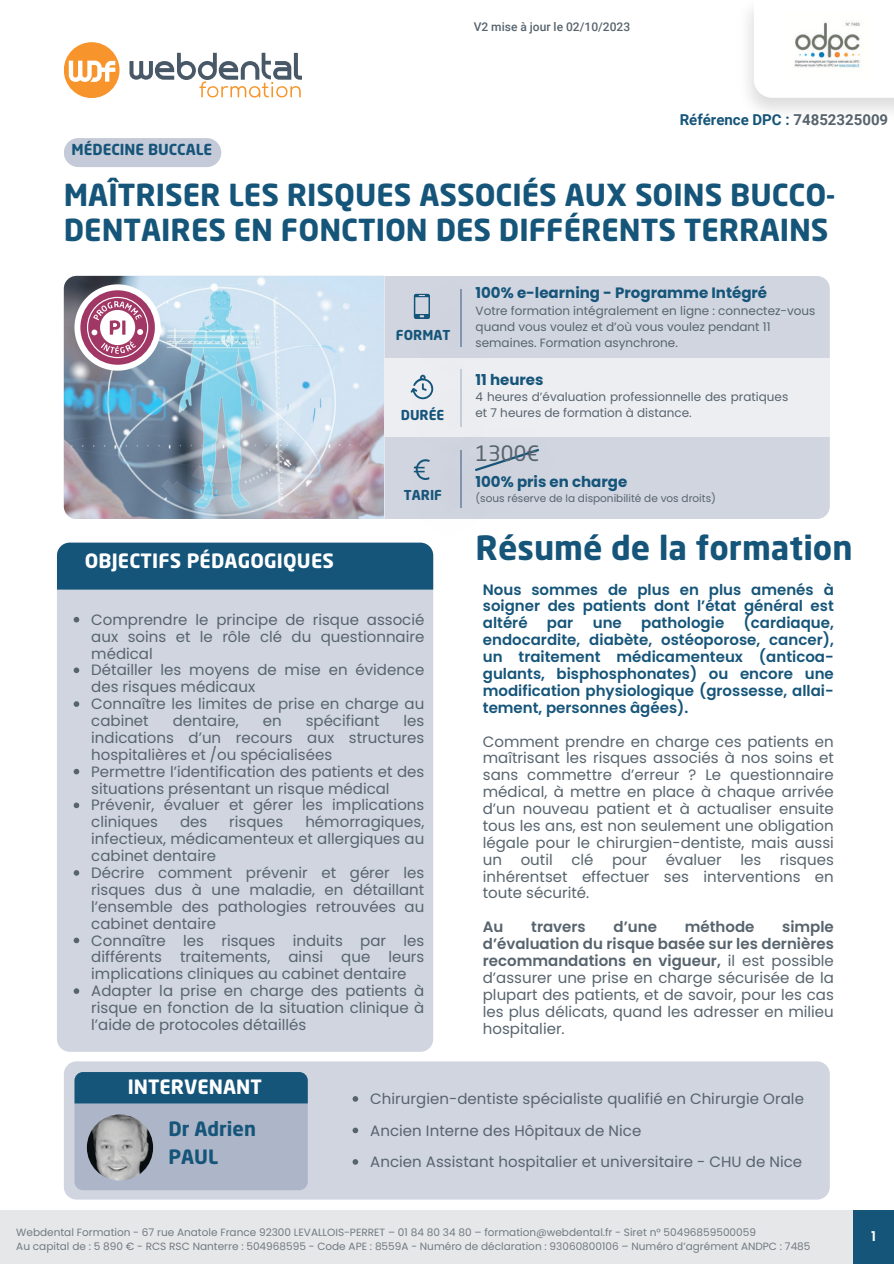
<style>
.page{position:relative;width:894px;height:1264px;background:#fff}
.page>*{position:absolute;margin:0;border:0;box-sizing:border-box;transform-origin:0 0}
.t1{font:700 33px "Neo Sans Std";color:#16557a}
.t2{font:700 30px/34.8px "Neo Sans Std";color:#16557a}
.t3{font:21px "Neo Sans Std";color:#57646e}
.t4{font:700 19.5px "Neo Sans Std";letter-spacing:.01em;color:#fff}
.t5{font:700 19.5px/28.2px "Neo Sans Std";color:#16557a}
.t6{font:15px/16.8px "Poppins";color:#57646e;text-align:justify}
.t7{font:600 15px/16.8px "Poppins";color:#16557a;text-align:justify}
.t8{font:700 15px "Poppins";color:#16557a}
.t9{font:700 15px "Roboto";color:#16557a}
.t10{font:600 15px "Poppins";color:#57646e}
.t11{font:700 15px "Neo Sans Std";color:#16557a}
.t12{font:700 13.5px "Neo Sans Std";color:#16557a}
.t13{font:600 13.5px "Poppins";color:#fff}
.t14{font:12px/15.8px "Poppins";color:#57646e}
.t15{font:500 12px "Roboto";color:#57646e}
.t16{font:10.5px "Poppins";color:#717a83}
.t17{font:10.5px "Poppins";color:#57646e}
.s1{color:#57646e}
.s2{font-weight:600}
</style>
<div class="page">
<div style="left:64px;top:138px;width:157px;height:29px;background:#c5cad8;border-radius:15px"></div>
<svg style="left:129px;top:53px;width:173px;height:44px"></svg>
<svg style="left:64px;top:42px;width:55px;height:56px;fill:#f7952c"></svg>
<svg style="left:69px;top:61px;width:46px;height:21px"></svg>
<div style="left:57px;top:542px;width:376px;height:509px;background:#d1d5e0;border-radius:13px"></div>
<div style="left:57px;top:542px;width:376px;height:47px;background:#16557a"></div>
<div style="left:384px;top:276px;width:445px;height:243px;background:#d1d5e0"></div>
<div style="left:384px;top:358px;width:445px;height:78px;background:#edeef2"></div>
<div style="left:0;top:1210px;width:893px;height:53px;background:#e6e7e8"></div>
<div style="left:853px;top:1210px;width:40px;height:53px;background:#16557a"></div>
<div style="left:413px;top:280px;width:76px;height:78px;background:#d0d4df"></div>
<hr style="left:460px;top:289px;width:2px;height:57px;background:#8294ae">
<img style="left:413px;top:456px;width:76px;height:63px">
<img style="left:413px;top:374px;width:27px;height:82px">
<hr style="left:460px;top:369px;width:2px;height:58px;background:#c5cad8">
<img style="left:64px;top:276px;width:320px;height:243px">
<div style="left:74px;top:284px;width:87px;height:86px;background:#fff;border-radius:50%"></div>
<div style="left:80px;top:290px;width:75px;height:75px;background:#a13764;border-radius:50%"></div>
<svg style="left:87px;top:297px;width:61px;height:61px"></svg>
<svg style="left:413px;top:294px;width:17px;height:25px"></svg>
<svg style="left:413px;top:459px;width:17px;height:21px"></svg>
<svg style="left:410px;top:375px;width:23px;height:24px"></svg>
<div style="left:440px;top:436px;width:113px;height:80px;background:#cfd3de"></div>
<div style="left:64px;top:1061px;width:765px;height:138px;background:#d1d5e0;border-radius:13px"></div>
<svg style="left:74px;top:1072px;width:234px;height:118px;background:#7f99b0"></svg>
<svg style="left:475px;top:449px;width:64px;height:22px"></svg>
<img style="left:87px;top:1114px;width:66px;height:66px;border-radius:50%">
<svg style="left:74px;top:617px;width:5px;height:5px"></svg>
<svg style="left:74px;top:667px;width:5px;height:6px"></svg>
<svg style="left:74px;top:701px;width:5px;height:6px"></svg>
<svg style="left:74px;top:768px;width:5px;height:6px"></svg>
<svg style="left:74px;top:802px;width:5px;height:6px"></svg>
<svg style="left:74px;top:870px;width:5px;height:5px"></svg>
<svg style="left:74px;top:937px;width:5px;height:6px"></svg>
<svg style="left:74px;top:988px;width:5px;height:5px"></svg>
<svg style="left:352px;top:1096px;width:6px;height:5px"></svg>
<svg style="left:352px;top:1127px;width:6px;height:6px"></svg>
<svg style="left:352px;top:1159px;width:6px;height:5px"></svg>
<img style="left:794px;top:22px;width:66px;height:46px">
<p class="t11" style="left:72px;top:143px;width:142px">MÉDECINE BUCCALE</p>
<p class="t15" style="left:473px;top:20px;width:158px">V2 mise à jour le 02/10/2023</p>
<p class="t9" style="left:679px;top:111px;width:210px">Référence DPC : <span class="s1">74852325009</span></p>
<p class="t2" style="left:64px;top:180px;width:772px">MAÎTRISER LES RISQUES ASSOCIÉS AUX SOINS BUCCO-<br>DENTAIRES EN FONCTION DES DIFFÉRENTS TERRAINS</p>
<p class="t12" style="left:396px;top:329px;width:56px">FORMAT</p>
<p class="t12" style="left:400px;top:409px;width:45px">DURÉE</p>
<p class="t4" style="left:85px;top:552px;width:250px">OBJECTIFS PÉDAGOGIQUES</p>
<p class="t12" style="left:404px;top:490px;width:40px">TARIF</p>
<p class="t6" style="left:91px;top:611px;width:334px">Comprendre le principe de risque associé aux soins et le rôle clé du questionnaire médical</p>
<p class="t6" style="left:91px;top:661px;width:334px">Détailler les moyens de mise en évidence des risques médicaux</p>
<p class="t6" style="left:91px;top:695px;width:334px">Connaître les limites de prise en charge au cabinet</p>
<p class="t6" style="left:173px;top:712px;width:68px">dentaire,</p>
<p class="t6" style="left:263px;top:712px;width:20px">en</p>
<p class="t6" style="left:305px;top:712px;width:75px">spécifiant</p>
<p class="t6" style="left:91px;top:712px;width:334px;text-indent:312px">les indications d’un recours aux structures hospitalières et /ou spécialisées</p>
<p class="t6" style="left:91px;top:763px;width:334px">Permettre l’identification des patients et des situations présentant un risque médical</p>
<p class="t6" style="left:91px;top:796px;width:334px">Prévenir, évaluer et gérer les implications cliniques</p>
<p class="t6" style="left:91px;top:813px;width:334px;text-indent:214px">hémorragiques, infectieux, médicamenteux et allergiques au cabinet dentaire</p>
<h5 class="t6" style="left:91px;top:864px;width:334px">Décrire comment prévenir et gérer les risques dus à une maladie, en détaillant l’ensemble des pathologies retrouvées au cabinet dentaire</h5>
<p class="t6" style="left:91px;top:931px;width:334px">Connaître les risques induits par les différents traitements, ainsi que leurs implications cliniques au cabinet dentaire</p>
<p class="t6" style="left:91px;top:982px;width:334px">Adapter la prise en charge des patients à risque en fonction de la situation clinique à l’aide de protocoles détaillés</p>
<p class="t6" style="left:180px;top:813px;width:29px">des</p>
<p class="t6" style="left:229px;top:813px;width:55px">risques</p>
<p class="t8" style="left:475px;top:282px;width:293px">100% e-learning - Programme Intégré</p>
<h3 class="t14" style="left:475px;top:303px;width:341px">Votre formation intégralement en ligne : connectez-vous quand vous voulez et d’où vous voulez pendant 11 semaines. Formation asynchrone.</h3>
<p class="t8" style="left:475px;top:369px;width:69px">11 heures</p>
<p class="t14" style="left:475px;top:389px;width:314px">4 heures d’évaluation professionnelle des pratiques et 7 heures de formation à distance.</p>
<p class="t3" style="left:475px;top:445px;width:65px">1300€</p>
<p class="t8" style="left:475px;top:471px;width:153px">100% pris en charge</p>
<p class="t17" style="left:475px;top:491px;width:242px">(sous réserve de la disponibilité de vos droits)</p>
<p class="t1" style="left:475px;top:534px;width:378px">Résumé de la formation</p>
<p class="t7" style="left:482px;top:581px;width:352px">Nous sommes de plus en plus amenés à soigner des patients dont l’état général est altéré</p>
<p class="t7" style="left:482px;top:614px;width:352px;text-indent:261px">(cardiaque, endocardite, diabète, ostéoporose, cancer), un traitement médicamenteux (anticoa&shy;gulants, bisphosphonates) ou encore une modification physiologique (grossesse, allai&shy;tement, personnes âgées).</p>
<p class="t6" style="left:482px;top:732px;width:352px">Comment prendre en charge ces patients en maîtrisant les risques associés à nos soins et sans commettre d’erreur ? Le questionnaire médical, à mettre en place à chaque arrivée d’un nouveau patient et à actualiser ensuite tous les ans, est non seulement une obligation légale pour le chirurgien-dentiste, mais aussi un outil clé pour évaluer les risques inhérentset effectuer ses interventions en toute sécurité.</p>
<p class="t10" style="left:482px;top:916px;width:22px">Au</p>
<p class="t10" style="left:531px;top:916px;width:56px">travers</p>
<p class="t10" style="left:613px;top:916px;width:45px">d’une</p>
<p class="t10" style="left:684px;top:916px;width:71px">méthode</p>
<p class="t7" style="left:547px;top:614px;width:28px">par</p>
<p class="t7" style="left:592px;top:614px;width:31px">une</p>
<p class="t7" style="left:641px;top:614px;width:84px">pathologie</p>
<p class="t6" style="left:482px;top:918px;width:352px;text-indent:299px"><span class="s2">simple d’évaluation du risque basée sur les dernières recommandations en vigueur,</span> il est possible d’assurer une prise en charge sécurisée de la plupart des patients, et de savoir, pour les cas les plus délicats, quand les adresser en milieu hospitalier.</p>
<p class="t4" style="left:128px;top:1078px;width:135px">INTERVENANT</p>
<h4 class="t5" style="left:168px;top:1116px;width:89px">Dr Adrien<br>PAUL</h4>
<p class="t6" style="left:370px;top:1090px;width:435px">Chirurgien-dentiste spécialiste qualifié en Chirurgie Orale</p>
<h2 class="t6" style="left:370px;top:1121px;width:272px">Ancien Interne des Hôpitaux de Nice</h2>
<h3 class="t6" style="left:370px;top:1153px;width:433px">Ancien Assistant hospitalier et universitaire - CHU de Nice</h3>
<h1 class="t16" style="left:16px;top:1225px;width:741px">Webdental Formation - 67 rue Anatole France 92300 LEVALLOIS-PERRET – 01 84 80 34 80 – formation@webdental.fr - Siret n° 50496859500059</h1>
<p class="t16" style="left:16px;top:1238px;width:795px">Au capital de : 5 890 € - RCS RSC Nanterre : 504968595 - Code APE : 8559A - Numéro de déclaration : 93060800106 – Numéro d’agrément ANDPC : 7485</p>
<p class="t13" style="left:870px;top:1226px;width:6px">1</p>
</div>
